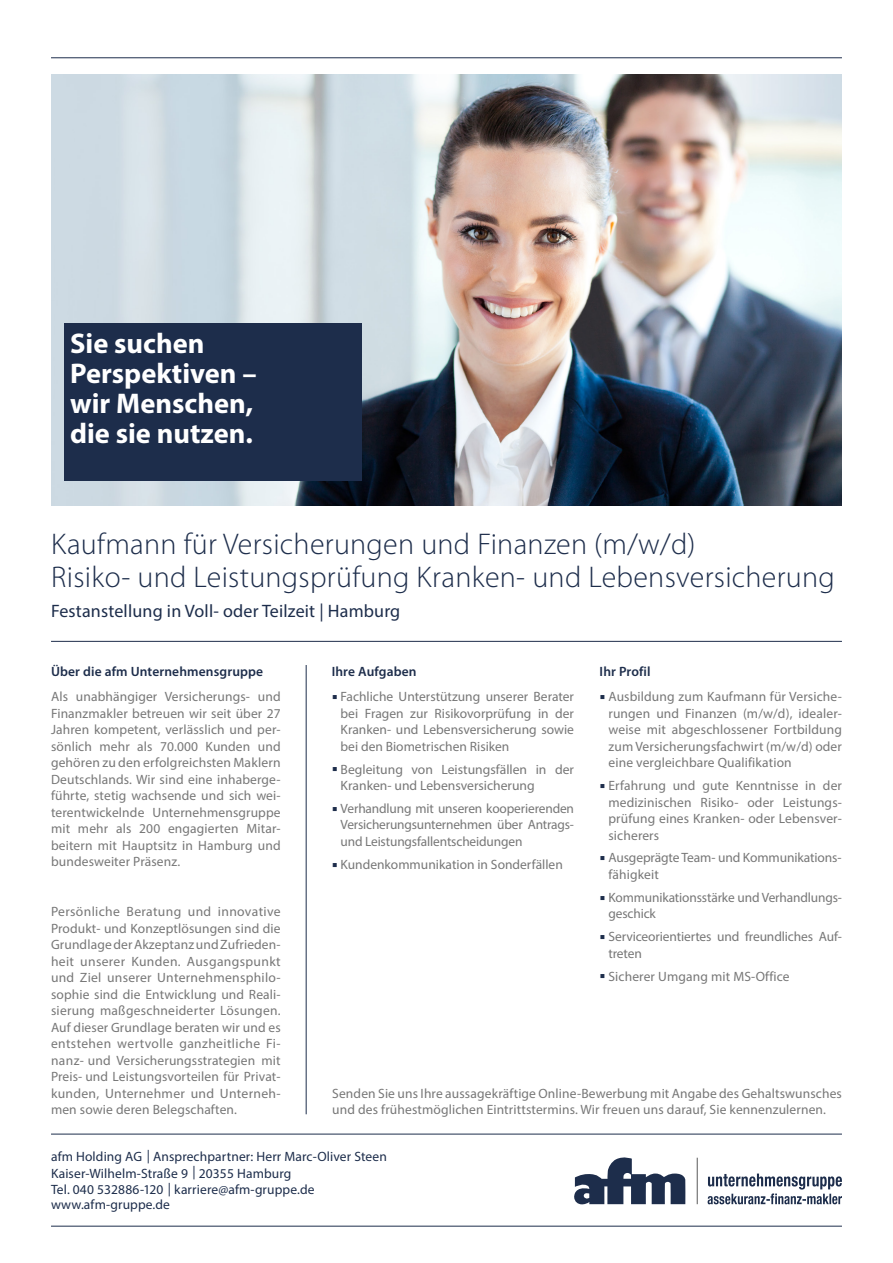
<style>
.page{position:relative;width:893px;height:1263px;background:#fff}
.page>*{position:absolute;margin:0;border:0;box-sizing:border-box;transform-origin:0 0}
.überschrift{font:300 30px "Myriad Pro";letter-spacing:.01em;color:#1d2d4b}
.t1{font:700 28.5px "Myriad Pro";color:#fff}
.Zwischenüberschrift{font:18px "Myriad Pro";letter-spacing:.01em;color:#1d2d4b}
.Fließtext{font:13.5px/16.5px "Myriad Pro";letter-spacing:.01em;color:#777;text-align:justify}
.Fließtext-2{font:13.5px "Myriad Pro";letter-spacing:.01em;color:#1d2d4b}
.Fließtext-3{font:13.5px/16.5px "Myriad Pro";letter-spacing:-.01em;color:#777}
.Fließtext-4{font:600 13.5px "Myriad Pro";letter-spacing:.01em;color:#1d2d4b}
.s1{color:#1d2d4b}
</style>
<div class="page">
<img style="left:51px;top:74px;width:791px;height:432px">
<div style="left:64px;top:323px;width:297px;height:157px;background:#1d2d4b"></div>
<hr style="left:51px;top:641px;width:791px;height:1px;background:#1d2d4b">
<hr style="left:306px;top:665px;width:1px;height:449px;background:#1d2d4b">
<hr style="left:51px;top:57px;width:791px;height:1px;background:#1d2d4b">
<hr style="left:51px;top:1226px;width:791px;height:1px;background:#1d2d4b">
<hr style="left:51px;top:1134px;width:791px;height:1px;background:#1d2d4b">
<svg style="left:574px;top:1157px;width:111px;height:47px"></svg>
<svg style="left:708px;top:1173px;width:134px;height:31px"></svg>
<hr style="left:697px;top:1158px;width:1px;height:46px;background:#777">
<p class="t1" style="left:70px;top:325px;width:136px">Sie suchen</p>
<p class="t1" style="left:70px;top:355px;width:188px">Perspektiven –</p>
<p class="t1" style="left:70px;top:385px;width:185px">wir Menschen,</p>
<p class="t1" style="left:70px;top:415px;width:184px">die sie nutzen.</p>
<p class="überschrift" style="left:51px;top:528px;width:646px">Kaufmann für Versicherungen und Finanzen (m/w/d)</p>
<p class="überschrift" style="left:51px;top:561px;width:785px">Risiko- und Leistungsprüfung Kranken- und Lebensversicherung</p>
<p class="Zwischenüberschrift" style="left:51px;top:599px;width:351px">Festanstellung in Voll- oder Teilzeit | Hamburg</p>
<p class="Fließtext-4" style="left:51px;top:663px;width:214px">Über die afm Unternehmensgruppe</p>
<p class="Fließtext" style="left:51px;top:688px;width:231px">Als unabhängiger Versicherungs- und Finanzmakler betreuen wir seit über 27<br>Jahren kompetent, verlässlich und per&shy;sönlich mehr als 70.000 Kunden und gehören zu den erfolgreichsten Maklern Deutschlands. Wir sind eine inhaberge&shy;führte, stetig wachsende und sich wei&shy;terentwickelnde Unternehmensgruppe mit mehr als 200 engagierten Mitar&shy;beitern mit Hauptsitz in Hamburg und bundesweiter Präsenz.</p>
<p class="Fließtext" style="left:51px;top:903px;width:231px">Persönliche Beratung und innovative Produkt- und Konzeptlösungen sind die Grundlage der Akzeptanz und Zufrieden&shy;heit unserer Kunden. Ausgangspunkt und Ziel unserer Unternehmensphilo&shy;sophie sind die Entwicklung und Reali&shy;sierung maßgeschneiderter Lösungen.<br>Auf dieser Grundlage beraten wir und es entstehen wertvolle ganzheitliche Fi&shy;nanz- und Versicherungsstrategien mit Preis- und Leistungsvorteilen für Privat&shy;kunden, Unternehmer und Unterneh&shy;men sowie deren Belegschaften.</p>
<p class="Fließtext-4" style="left:332px;top:663px;width:86px">Ihre Aufgaben</p>
<p class="Fließtext" style="left:341px;top:688px;width:235px;text-indent:-9px"><span class="s1">▪</span> Fachliche Unterstützung unserer Berater bei Fragen zur Risikovorprüfung in der Kranken- und Lebensversicherung sowie bei den Biometrischen Risiken</p>
<p class="Fließtext" style="left:341px;top:761px;width:235px;text-indent:-9px"><span class="s1">▪</span> Begleitung von Leistungsfällen in der<br>Kranken- und Lebensversicherung</p>
<p class="Fließtext" style="left:341px;top:800px;width:235px;text-indent:-9px"><span class="s1">▪</span> Verhandlung mit unseren kooperierenden Versicherungsunternehmen über Antrags&shy;und Leistungsfallentscheidungen</p>
<p class="Fließtext" style="left:332px;top:856px;width:233px"><span class="s1">▪</span> Kundenkommunikation in Sonderfällen</p>
<p class="Fließtext-4" style="left:600px;top:663px;width:53px">Ihr Profil</p>
<p class="Fließtext" style="left:608px;top:688px;width:235px;text-indent:-9px"><span class="s1">▪</span> Ausbildung zum Kaufmann für Versiche&shy;rungen und Finanzen (m/w/d), idealer&shy;weise mit abgeschlossener Fortbildung zum Versicherungsfachwirt (m/w/d) oder eine vergleichbare Qualifikation</p>
<p class="Fließtext" style="left:608px;top:777px;width:235px;text-indent:-9px"><span class="s1">▪</span> Erfahrung und gute Kenntnisse in der medizinischen Risiko- oder Leistungs&shy;prüfung eines Kranken- oder Lebensver&shy;sicherers</p>
<p class="Fließtext-3" style="left:608px;top:849px;width:234px;text-indent:-9px"><span class="s1">▪</span> Ausgeprägte Team- und Kommunikations&shy;fähigkeit</p>
<p class="Fließtext-3" style="left:608px;top:889px;width:235px;text-indent:-9px"><span class="s1">▪</span> Kommunikationsstärke und Verhandlungs&shy;geschick</p>
<p class="Fließtext-3" style="left:608px;top:928px;width:235px;text-indent:-9px"><span class="s1">▪</span> Serviceorientiertes und freundliches Auf&shy;treten</p>
<p class="Fließtext" style="left:600px;top:968px;width:192px"><span class="s1">▪</span> Sicherer Umgang mit MS-Office</p>
<p class="Fließtext" style="left:332px;top:1085px;width:511px">Senden Sie uns Ihre aussagekräftige Online-Bewerbung mit Angabe des Gehaltswunsches und des frühestmöglichen Eintrittstermins. Wir freuen uns darauf, Sie kennenzulernen.</p>
<p class="Fließtext-2" style="left:51px;top:1148px;width:337px">afm Holding AG | Ansprechpartner: Herr Marc-Oliver Steen</p>
<p class="Fließtext-2" style="left:51px;top:1165px;width:242px">Kaiser-Wilhelm-Straße 9 | 20355 Hamburg</p>
<p class="Fließtext-2" style="left:51px;top:1181px;width:265px">Tel. 040 532886-120 | karriere@afm-gruppe.de</p>
<p class="Fließtext-2" style="left:51px;top:1196px;width:121px">www.afm-gruppe.de</p>
</div>
